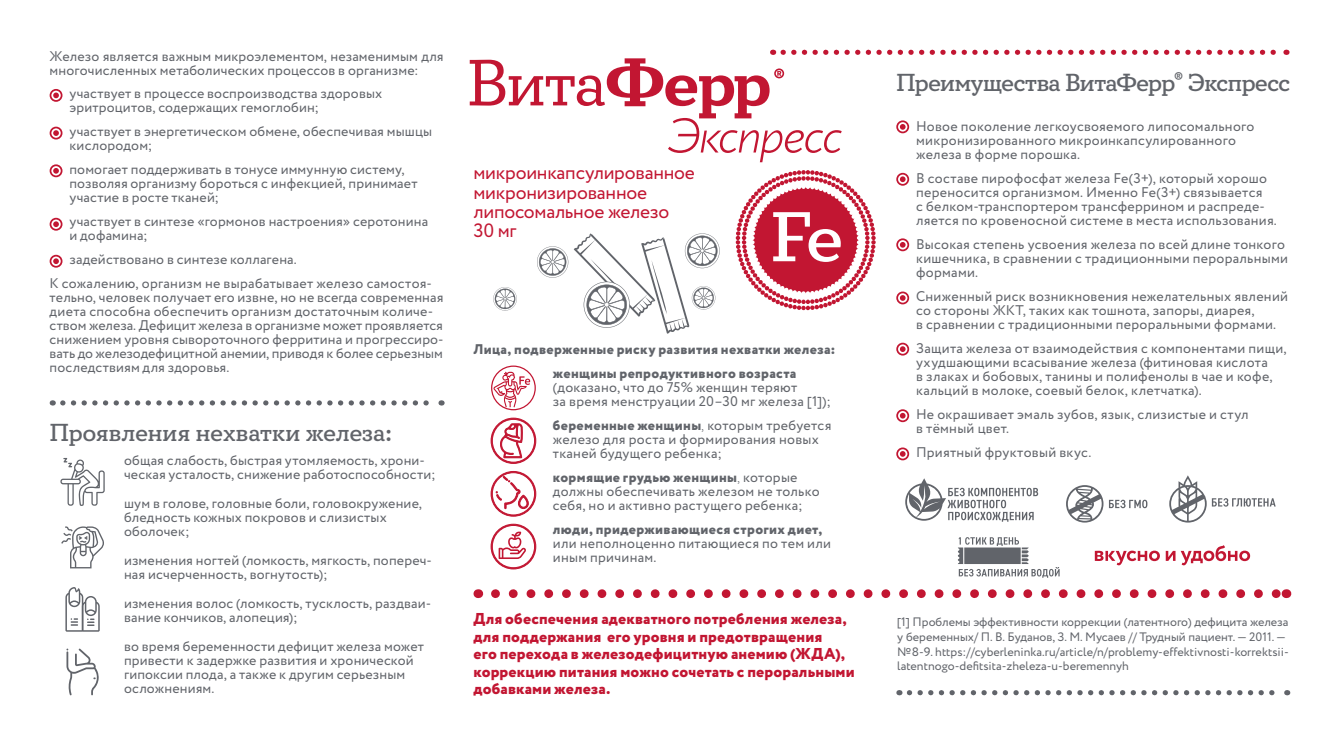
<style>
.page{position:relative;width:1340px;height:745px;background:#fff}
.page>*{position:absolute;margin:0;border:0;box-sizing:border-box;transform-origin:0 0}
.t1{font:500 24.5px "Circe Slab A";letter-spacing:-.01em;color:#61646a}
.t2{font:500 24.5px "Circe Slab A";letter-spacing:.01em;color:#61646a}
.t3{font:19.25px/19.2px "Circe";letter-spacing:-.015em;color:#c21632}
.t4{font:800 15.75px/17.5px "Circe";letter-spacing:.01em;color:#c21632}
.t5{font:14px/14px "Circe";letter-spacing:.015em;color:#61646a}
.t6{font:800 14px/24px "Circe";letter-spacing:.025em;color:#61646a}
.t7{font:12.25px/14.7px "Circe";color:#61646a}
.s1{font-weight:800}
.s2{font-weight:300}
</style>
<div class="page">
<svg style="left:735px;top:170px;width:140px;height:140px"></svg>
<svg style="left:909px;top:690px;width:378px;height:4px"></svg>
<svg style="left:495px;top:589px;width:782px;height:8px"></svg>
<div style="left:896px;top:173px;width:13px;height:12px;border:2px solid #c21632;border-radius:50%"></div>
<svg style="left:899px;top:176px;width:6px;height:6px"></svg>
<div style="left:896px;top:238px;width:13px;height:13px;border:2px solid #c21632;border-radius:50%"></div>
<svg style="left:899px;top:242px;width:6px;height:5px"></svg>
<div style="left:896px;top:291px;width:13px;height:13px;border:2px solid #c21632;border-radius:50%"></div>
<svg style="left:899px;top:295px;width:6px;height:5px"></svg>
<div style="left:896px;top:342px;width:13px;height:13px;border:2px solid #c21632;border-radius:50%"></div>
<svg style="left:899px;top:346px;width:6px;height:6px"></svg>
<div style="left:896px;top:409px;width:13px;height:13px;border:2px solid #c21632;border-radius:50%"></div>
<svg style="left:899px;top:412px;width:6px;height:6px"></svg>
<div style="left:896px;top:447px;width:13px;height:13px;border:2px solid #c21632;border-radius:50%"></div>
<svg style="left:899px;top:451px;width:6px;height:5px"></svg>
<svg style="left:60px;top:457px;width:45px;height:48px"></svg>
<svg style="left:61px;top:526px;width:43px;height:42px"></svg>
<svg style="left:65px;top:587px;width:35px;height:44px"></svg>
<svg style="left:66px;top:648px;width:33px;height:46px"></svg>
<svg style="left:490px;top:365px;width:46px;height:98px"></svg>
<svg style="left:490px;top:471px;width:46px;height:45px"></svg>
<svg style="left:490px;top:523px;width:46px;height:46px"></svg>
<svg style="left:957px;top:537px;width:102px;height:40px"></svg>
<svg style="left:1169px;top:475px;width:106px;height:47px"></svg>
<svg style="left:1066px;top:485px;width:81px;height:37px"></svg>
<svg style="left:905px;top:478px;width:133px;height:43px"></svg>
<div style="left:50px;top:89px;width:12px;height:13px;border:2px solid #c21632;border-radius:50%"></div>
<svg style="left:53px;top:92px;width:6px;height:6px"></svg>
<div style="left:50px;top:126px;width:12px;height:13px;border:2px solid #c21632;border-radius:50%"></div>
<svg style="left:53px;top:130px;width:6px;height:6px"></svg>
<div style="left:50px;top:164px;width:12px;height:13px;border:2px solid #c21632;border-radius:50%"></div>
<svg style="left:53px;top:168px;width:6px;height:5px"></svg>
<div style="left:50px;top:218px;width:12px;height:12px;border:2px solid #c21632;border-radius:50%"></div>
<svg style="left:53px;top:221px;width:6px;height:6px"></svg>
<div style="left:50px;top:254px;width:12px;height:13px;border:2px solid #c21632;border-radius:50%"></div>
<svg style="left:53px;top:258px;width:6px;height:6px"></svg>
<svg style="left:537px;top:233px;width:182px;height:100px"></svg>
<svg style="left:493px;top:287px;width:24px;height:23px"></svg>
<svg style="left:1094px;top:550px;width:65px;height:15px"></svg>
<svg style="left:1165px;top:545px;width:85px;height:20px"></svg>
<svg style="left:63px;top:400px;width:379px;height:5px"></svg>
<svg style="left:470px;top:50px;width:816px;height:112px"></svg>
<p class="t5" style="left:50px;top:49px;width:395px">Железо является важным микроэлементом, незаменимым для многочисленных метаболических процессов в организме:</p>
<p class="t5" style="left:69px;top:87px;width:314px">участвует в процессе воспроизводства здоровых эритроцитов, содержащих гемоглобин;</p>
<p class="t5" style="left:69px;top:125px;width:364px">участвует в энергетическом обмене, обеспечивая мышцы кислородом;</p>
<p class="t5" style="left:69px;top:163px;width:349px">помогает поддерживать в тонусе иммунную систему, позволяя организму бороться с инфекцией, принимает участие в росте тканей;</p>
<p class="t5" style="left:69px;top:215px;width:360px">участвует в синтезе «гормонов настроения» серотонина и дофамина;</p>
<p class="t5" style="left:50px;top:248px;width:384px;line-height:24px;text-indent:20px">задействовано в синтезе коллагена.<br>К сожалению, организм не вырабатывает железо самостоя-</p>
<p class="t5" style="left:50px;top:291px;width:395px">тельно, человек получает его извне, но не всегда современная диета способна обеспечить организм достаточным количе&shy;ством железа. Дефицит железа в организме может проявляется снижением уровня сывороточного ферритина и прогрессиро&shy;вать до железодефицитной анемии, приводя к более серьезным последствиям для здоровья.</p>
<h1 class="t2" style="left:50px;top:418px;width:344px">Проявления нехватки железа:</h1>
<p class="t5" style="left:124px;top:453px;width:313px">общая слабость, быстрая утомляемость, хрони&shy;ческая усталость, снижение работоспособности;</p>
<p class="t5" style="left:124px;top:496px;width:299px">шум в голове, головные боли, головокружение, бледность кожных покровов и слизистых оболочек;</p>
<p class="t5" style="left:124px;top:553px;width:309px">изменения ногтей (ломкость, мягкость, попереч&shy;ная исчерченность, вогнутость);</p>
<p class="t5" style="left:124px;top:596px;width:308px">изменения волос (ломкость, тусклость, раздваи&shy;вание кончиков, алопеция);</p>
<p class="t5" style="left:124px;top:639px;width:301px">во время беременности дефицит железа может привести к задержке развития и хронической гипоксии плода, а также к другим серьезным осложнениям.</p>
<h2 class="t3" style="left:473px;top:164px;width:223px">микроинкапсулированное микронизированное липосомальное железо<br>30 мг</h2>
<p class="t6" style="left:553px;top:337px;width:284px;text-indent:-79px">Лица, подверженные риску развития нехватки железа: женщины репродуктивного возраста</p>
<p class="t5" style="left:553px;top:380px;width:279px">(доказано, что до 75% женщин теряют<br>за время менструации 20–30 мг железa [1]);</p>
<p class="t5" style="left:553px;top:418px;width:280px"><span class="s1">беременные женщины</span><span class="s2">,</span> которым требуется железо для роста и формирования новых тканей будущего ребенка;</p>
<p class="t5" style="left:553px;top:470px;width:268px"><span class="s1">кормящие грудью женщины</span><span class="s2">,</span> которые должны обеспечивать железом не только себя, но и активно растущего ребенка;</p>
<p class="t6" style="left:553px;top:517px;width:271px">люди, придерживающиеся строгих диет,</p>
<p class="t5" style="left:553px;top:536px;width:280px">или неполноценно питающиеся по тем или иным причинам.</p>
<p class="t4" style="left:473px;top:610px;width:383px">Для обеспечения адекватного потребления железа, для поддержания его уровня и предотвращения<br>его перехода в железодефицитную анемию (ЖДА), коррекцию питания можно сочетать с пероральными добавками железа.</p>
<h1 class="t1" style="left:896px;top:68px;width:395px">Преимущества ВитаФерр<sup>®</sup> Экспресс</h1>
<p class="t5" style="left:916px;top:120px;width:340px">Новое поколение легкоусвояемого липосомального микронизированного микроинкапсулированного железа в форме порошка.</p>
<p class="t5" style="left:916px;top:172px;width:362px">В составе пирофосфат железа Fe(3+), который хорошо переносится организмом. Именно Fe(3+) связывается<br>с белком-транспортером трансферрином и распреде&shy;ляется по кровеносной системе в места использования.</p>
<p class="t5" style="left:916px;top:238px;width:373px">Высокая степень усвоения железа по всей длине тонкого кишечника, в сравнении с традиционными пероральными формами.</p>
<p class="t5" style="left:916px;top:290px;width:373px">Сниженный риск возникновения нежелательных явлений со стороны ЖКТ, таких как тошнота, запоры, диарея,<br>в сравнении с традиционными пероральными формами.</p>
<p class="t5" style="left:916px;top:342px;width:372px">Защита железа от взаимодействия с компонентами пищи, ухудшающими всасывание железа (фитиновая кислота<br>в злаках и бобовых, танины и полифенолы в чае и кофе, кальций в молоке, соевый белок, клетчатка).</p>
<p class="t5" style="left:916px;top:407px;width:334px">Не окрашивает эмаль зубов, язык, слизистые и стул в тёмный цвет.</p>
<p class="t5" style="left:916px;top:445px;width:177px">Приятный фруктовый вкус.</p>
<p class="t7" style="left:897px;top:614px;width:393px">[1] Проблемы эффективности коррекции (латентного) дефицита железа у беременных/ П. В. Буданов, З. М. Мусаев // Трудный пациент. — 2011. — №8-9. https://cyberleninka.ru/article/n/problemy-effektivnosti-korrektsii&shy;latentnogo-defitsita-zheleza-u-beremennyh</p>
</div>
